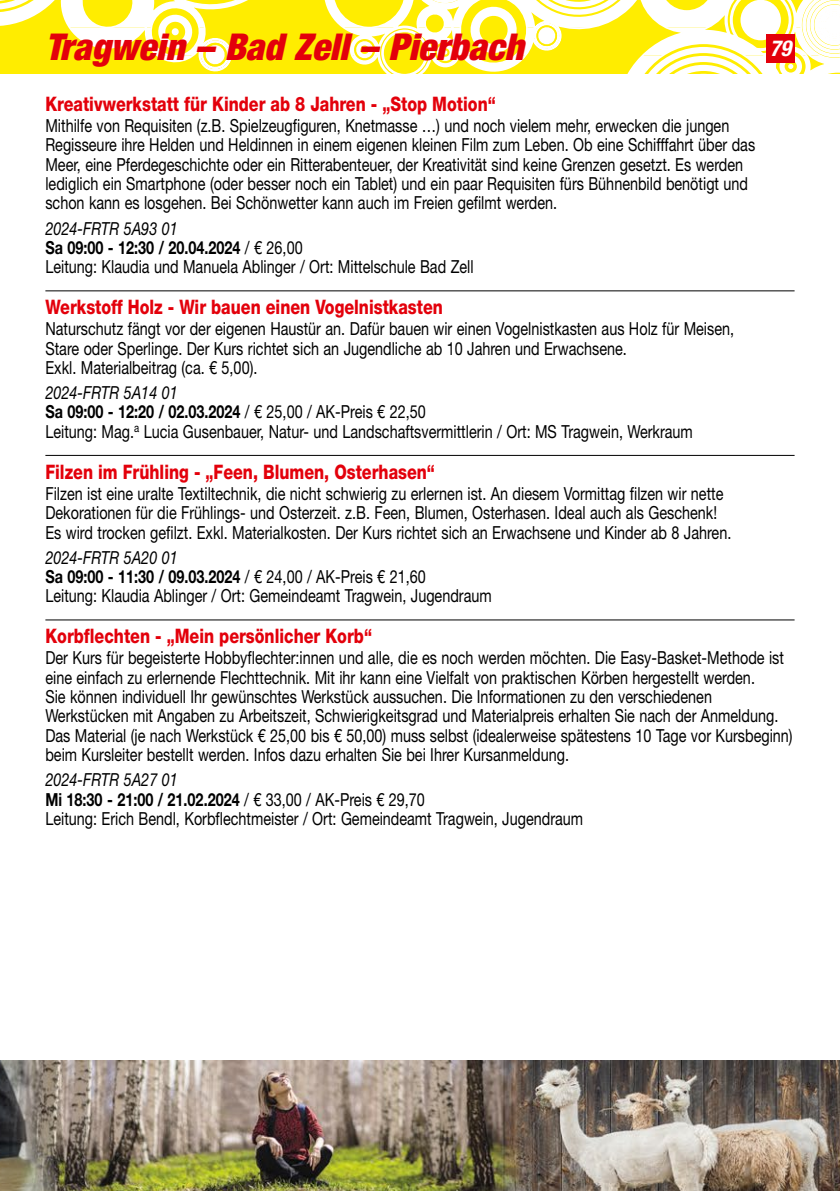
<style>
.page{position:relative;width:840px;height:1191px;background:#fff}
.page>*{position:absolute;margin:0;border:0;box-sizing:border-box;transform-origin:0 0}
.t1{font:italic 900 condensed 37px "Helvetica Neue LT Std";color:#e3000b}
.t2{font:italic 700 condensed 22px "Helvetica Neue LT Std";color:#fff}
.t3{font:800 20px "Helvetica Neue LT Std";color:#e3000b;scale:.8 1}
.t4{font:18px/19.4px "Helvetica Neue LT Std";color:#000;scale:.8 1}
.s1{font-style:italic}
.s2{font-weight:700}
</style>
<div class="page">
<svg style="left:0;top:0;width:839px;height:74px"></svg>
<div style="left:765px;top:34px;width:29px;height:28px;background:#e3000b"></div>
<hr style="left:45px;top:290px;width:749px;height:1px;background:#000">
<hr style="left:45px;top:455px;width:749px;height:1px;background:#000">
<hr style="left:45px;top:619px;width:749px;height:1px;background:#000">
<img style="left:0;top:1060px;width:839px;height:131px">
<h1 class="t1" style="left:45px;top:24px;width:479px">Tragwein – Bad Zell – Pierbach</h1>
<p class="t2" style="left:769px;top:35px;width:23px">79</p>
<p class="t3" style="left:45px;top:92px;width:564px">Kreativwerkstatt für Kinder ab 8 Jahren - „Stop Motion“</p>
<p class="t4" style="left:45px;top:115px;width:888px">Mithilfe von Requisiten (z.B. Spielzeugfiguren, Knetmasse …) und noch vielem mehr, erwecken die jungen Regisseure ihre Helden und Heldinnen in einem eigenen kleinen Film zum Leben. Ob eine Schifffahrt über das Meer, eine Pferdegeschichte oder ein Ritterabenteuer, der Kreativität sind keine Grenzen gesetzt. Es werden lediglich ein Smartphone (oder besser noch ein Tablet) und ein paar Requisiten fürs Bühnenbild benötigt und schon kann es losgehen. Bei Schönwetter kann auch im Freien gefilmt werden.</p>
<p class="t4" style="left:45px;top:218px;width:536px"><span class="s1">2024-FRTR 5A93 01<br></span><span class="s2">Sa 09:00 - 12:30 / 20.04.2024</span> / € 26,00<br>Leitung: Klaudia und Manuela Ablinger / Ort: Mittelschule Bad Zell</p>
<p class="t3" style="left:45px;top:295px;width:498px">Werkstoff Holz - Wir bauen einen Vogelnistkasten</p>
<p class="t4" style="left:45px;top:319px;width:861px">Naturschutz fängt vor der eigenen Haustür an. Dafür bauen wir einen Vogelnistkasten aus Holz für Meisen,<br>Stare oder Sperlinge. Der Kurs richtet sich an Jugendliche ab 10 Jahren und Erwachsene.<br>Exkl. Materialbeitrag (ca. € 5,00).</p>
<p class="t4" style="left:45px;top:383px;width:810px"><span class="s1">2024-FRTR 5A14 01<br></span><span class="s2">Sa 09:00 - 12:20 / 02.03.2024</span> / € 25,00 / AK-Preis € 22,50<br>Leitung: Mag.<sup>a</sup> Lucia Gusenbauer, Natur- und Landschaftsvermittlerin / Ort: MS Tragwein, Werkraum</p>
<p class="t3" style="left:45px;top:459px;width:488px">Filzen im Frühling - „Feen, Blumen, Osterhasen“</p>
<p class="t4" style="left:45px;top:483px;width:858px">Filzen ist eine uralte Textiltechnik, die nicht schwierig zu erlernen ist. An diesem Vormittag filzen wir nette<br>Dekorationen für die Frühlings- und Osterzeit. z.B. Feen, Blumen, Osterhasen. Ideal auch als Geschenk!<br>Es wird trocken gefilzt. Exkl. Materialkosten. Der Kurs richtet sich an Erwachsene und Kinder ab 8 Jahren.</p>
<p class="t4" style="left:45px;top:547px;width:559px"><span class="s1">2024-FRTR 5A20 01<br></span><span class="s2">Sa 09:00 - 11:30 / 09.03.2024</span> / € 24,00 / AK-Preis € 21,60<br>Leitung: Klaudia Ablinger / Ort: Gemeindeamt Tragwein, Jugendraum</p>
<p class="t3" style="left:45px;top:624px;width:409px">Korbflechten - „Mein persönlicher Korb“</p>
<p class="t4" style="left:45px;top:648px;width:935px">Der Kurs für begeisterte Hobbyflechter:innen und alle, die es noch werden möchten. Die Easy-Basket-Methode ist eine einfach zu erlernende Flechttechnik. Mit ihr kann eine Vielfalt von praktischen Körben hergestellt werden.<br>Sie können individuell Ihr gewünschtes Werkstück aussuchen. Die Informationen zu den verschiedenen Werkstücken mit Angaben zu Arbeitszeit, Schwierigkeitsgrad und Materialpreis erhalten Sie nach der Anmeldung.<br>Das Material (je nach Werkstück € 25,00 bis € 50,00) muss selbst (idealerweise spätestens 10 Tage vor Kursbeginn) beim Kursleiter bestellt werden. Infos dazu erhalten Sie bei Ihrer Kursanmeldung.</p>
<p class="t4" style="left:45px;top:770px;width:673px"><span class="s1">2024-FRTR 5A27 01<br></span><span class="s2">Mi 18:30 - 21:00 / 21.02.2024</span> / € 33,00 / AK-Preis € 29,70<br>Leitung: Erich Bendl, Korbflechtmeister / Ort: Gemeindeamt Tragwein, Jugendraum</p>
</div>
